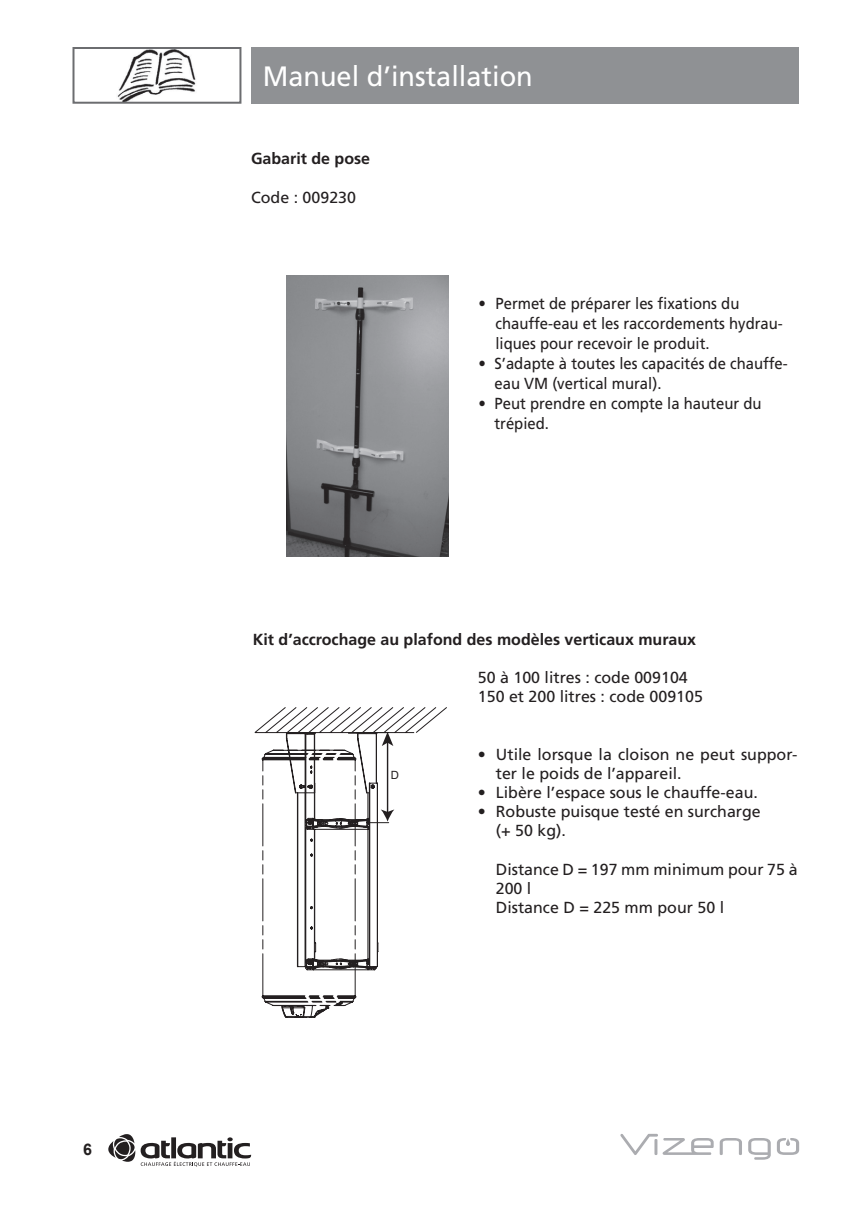
<style>
.page{position:relative;width:868px;height:1208px;background:#fff}
.page>*{position:absolute;margin:0;border:0;box-sizing:border-box;transform-origin:0 0}
.t1{font:28px "Frutiger LT Std";color:#fff}
.t2{font:16px/19.2px "Frutiger LT Std";color:#231f20}
.t3{font:16px/20px "Frutiger LT Std";color:#231f20;scale:.93 1}
.t4{font:700 16px "Frutiger LT Std";color:#231f20}
.t5{font:700 16px "Arial";color:#231f20}
.t6{font:11.4px "Arial";color:#231f20}
</style>
<div class="page">
<div style="left:251px;top:47px;width:548px;height:57px;background:#8f9194"></div>
<svg style="left:141px;top:1137px;width:110px;height:29px"></svg>
<svg style="left:108px;top:1134px;width:27px;height:27px"></svg>
<svg style="left:720px;top:1138px;width:22px;height:17px"></svg>
<svg style="left:748px;top:1138px;width:23px;height:21px"></svg>
<svg style="left:620px;top:1133px;width:94px;height:22px"></svg>
<svg style="left:777px;top:1138px;width:22px;height:17px"></svg>
<img style="left:117px;top:50px;width:79px;height:51px">
<div style="left:72px;top:47px;width:169px;height:57px;border:2px solid #6c6d70"></div>
<svg style="left:255px;top:707px;width:192px;height:311px"></svg>
<img style="left:287px;top:276px;width:162px;height:281px">
<p class="t5" style="left:83px;top:1138px;width:10px">6</p>
<h1 class="t1" style="left:263px;top:60px;width:272px">Manuel d’installation</h1>
<p class="t4" style="left:251px;top:149px;width:121px">Gabarit de pose</p>
<p class="t2" style="left:251px;top:188px;width:106px">Code : 009230</p>
<p class="t3" style="left:495px;top:293px;width:311px;text-indent:-17px">• Permet de préparer les fixations du chauffe-eau et les raccordements hydrau&shy;liques pour recevoir le produit.</p>
<p class="t3" style="left:494px;top:353px;width:317px;text-indent:-16px">• S’adapte à toutes les capacités de chauffe&shy;eau VM (vertical mural).</p>
<p class="t3" style="left:494px;top:393px;width:289px;text-indent:-16px">• Peut prendre en compte la hauteur du trépied.</p>
<p class="t4" style="left:253px;top:629px;width:445px">Kit d’accrochage au plafond des modèles verticaux muraux</p>
<p class="t6" style="left:391px;top:767px;width:10px">D</p>
<p class="t2" style="left:478px;top:668px;width:227px">50 à 100 litres : code 009104<br>150 et 200 litres : code 009105</p>
<p class="t2" style="left:496px;top:744px;width:303px;text-indent:-18px">• Utile lorsque la cloison ne peut suppor&shy;ter le poids de l’appareil.</p>
<p class="t2" style="left:478px;top:783px;width:282px">• Libère l’espace sous le chauffe-eau.</p>
<p class="t2" style="left:496px;top:802px;width:266px;text-indent:-18px">• Robuste puisque testé en surcharge (+ 50 kg).</p>
<p class="t2" style="left:496px;top:860px;width:303px">Distance D = 197 mm minimum pour 75 à<br>200 l<br>Distance D = 225 mm pour 50 l</p>
</div>
